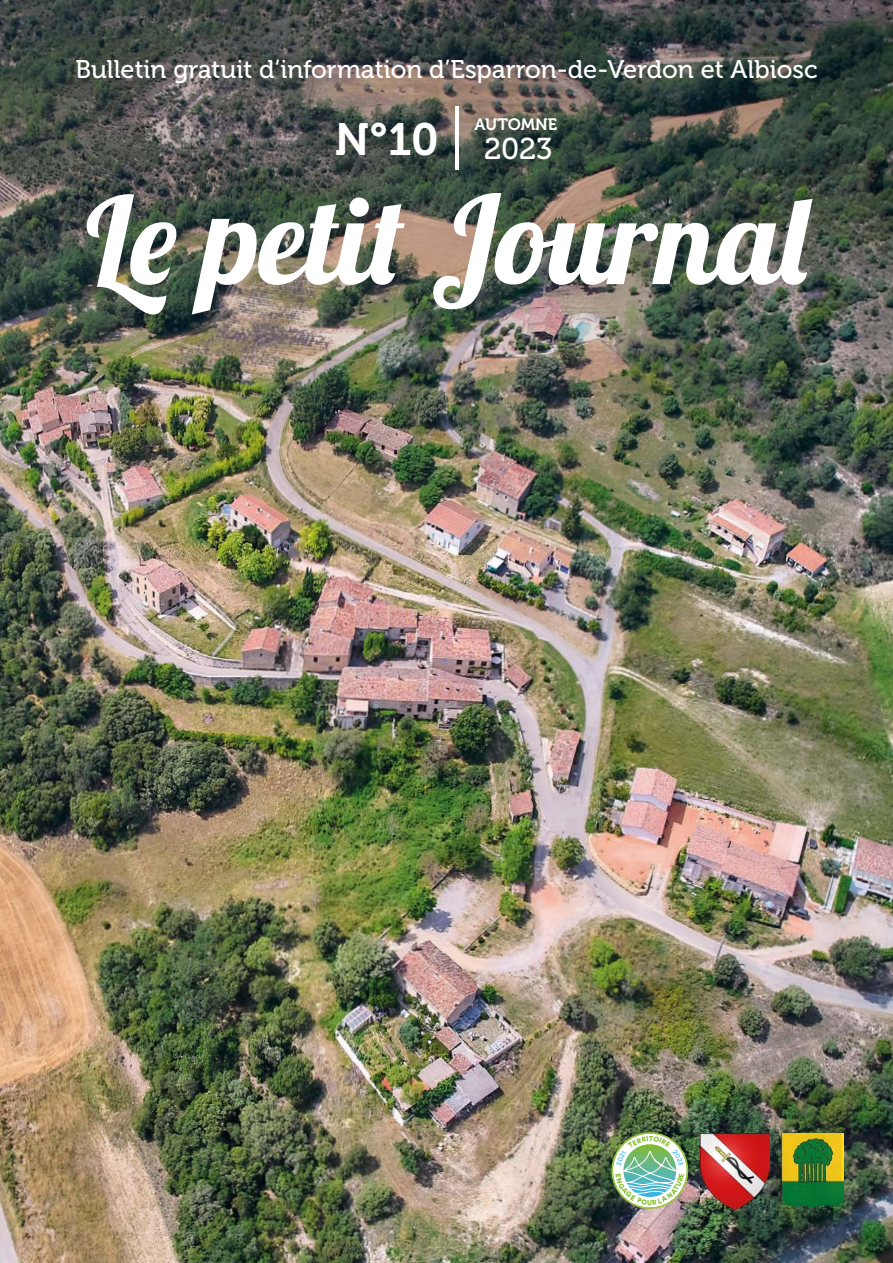
<style>
.page{position:relative;width:893px;height:1263px;background:#fff}
.page>*{position:absolute;margin:0;border:0;box-sizing:border-box;transform-origin:0 0}
.t1{font:121.5px "Lobster";color:#fff}
.t2{font:45px "Museo 700";color:#fff}
.t3{font:30px "Museo 500";color:#fff}
.t4{font:25.5px "Museo 500";color:#fff}
.t5{font:16.5px "Museo 700";color:#fff}
</style>
<div class="page">
<img style="left:0;top:540px;width:893px;height:723px">
<img style="left:0;top:0;width:446px;height:391px">
<img style="left:446px;top:0;width:447px;height:391px">
<img style="left:0;top:391px;width:893px;height:149px">
<img style="left:701px;top:1134px;width:68px;height:75px">
<img style="left:782px;top:1134px;width:61px;height:75px">
<hr style="left:456px;top:106px;width:3px;height:64px;background:#fff">
<img style="left:611px;top:1132px;width:77px;height:77px">
<p class="t4" style="left:75px;top:55px;width:744px">Bulletin gratuit d’information d’Esparron-de-Verdon et Albiosc</p>
<h2 class="t2" style="left:335px;top:114px;width:105px">N°10</h2>
<p class="t5" style="left:474px;top:115px;width:85px">AUTOMNE</p>
<p class="t3" style="left:484px;top:132px;width:70px">2023</p>
<h1 class="t1" style="left:86px;top:163px;width:723px">Le petit Journal</h1>
</div>
